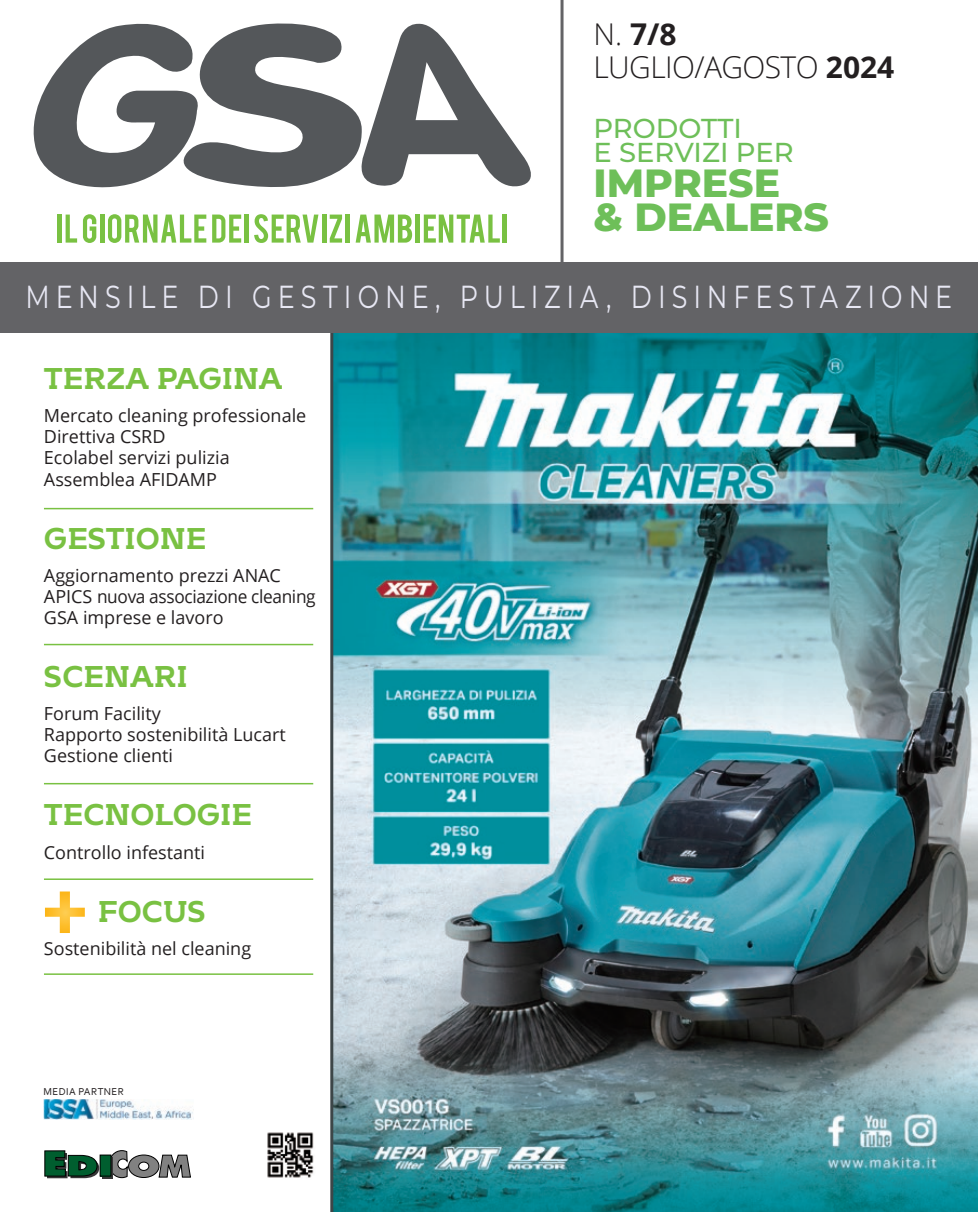
<style>
.page{position:relative;width:978px;height:1212px;background:#fff}
.page>*{position:absolute;margin:0;border:0;box-sizing:border-box;transform-origin:0 0}
.prodotti_e_servizi_cover{font:800 39.3px "Montserrat";color:#6ebf59}
.name_magazine{font:31.8px "Montserrat";letter-spacing:.235em;color:#e7e7f3;scale:.8 1}
.titolo_categorie_inserto{font:700 30px "Kontrapunkt Bob";color:#79c142}
.data_cover{font:300 30px "Open Sans";letter-spacing:-.02em;color:#231f20}
.data_cover-2{font:700 30px "Open Sans";color:#231f20}
.prodotti_e_servizi_cover-2{font:500 27.45px "Montserrat";color:#6ebf59}
.sommario_cover{font:18px "Open Sans";color:#231f20}
.sommario_cover-2{font:18px "Open Sans";letter-spacing:-.02em;color:#231f20}
.t1{font:10.5px "Corbel";letter-spacing:.04em;color:#231f20}
.s1{font-weight:300}
.s2{font-weight:700}
</style>
<div class="page">
<hr style="left:561px;top:0;width:3px;height:270px;background:#636366">
<img style="left:333px;top:333px;width:645px;height:879px">
<svg style="left:43px;top:333px;width:290px;height:879px"></svg>
<div style="left:0;top:263px;width:978px;height:70px;background:#636366"></div>
<hr style="left:44px;top:508px;width:269px;height:1px;background:#79c142">
<hr style="left:44px;top:644px;width:269px;height:1px;background:#79c142">
<hr style="left:44px;top:783px;width:269px;height:1px;background:#79c142">
<hr style="left:44px;top:878px;width:269px;height:2px;background:#79c142">
<hr style="left:44px;top:973px;width:269px;height:2px;background:#79c142">
<svg style="left:45px;top:891px;width:40px;height:42px"></svg>
<svg style="left:33px;top:23px;width:498px;height:165px"></svg>
<hr style="left:58px;top:215px;width:4px;height:28px;background:#79c142">
<svg style="left:66px;top:215px;width:11px;height:28px"></svg>
<svg style="left:83px;top:214px;width:13px;height:29px"></svg>
<hr style="left:100px;top:215px;width:4px;height:28px;background:#79c142">
<svg style="left:108px;top:214px;width:98px;height:29px"></svg>
<svg style="left:212px;top:215px;width:29px;height:28px"></svg>
<hr style="left:244px;top:215px;width:4px;height:28px;background:#79c142">
<svg style="left:254px;top:214px;width:64px;height:29px"></svg>
<hr style="left:322px;top:215px;width:4px;height:28px;background:#79c142">
<svg style="left:330px;top:215px;width:12px;height:28px"></svg>
<hr style="left:346px;top:215px;width:4px;height:28px;background:#79c142">
<svg style="left:356px;top:215px;width:56px;height:28px"></svg>
<hr style="left:416px;top:215px;width:4px;height:28px;background:#79c142">
<svg style="left:424px;top:215px;width:76px;height:28px"></svg>
<hr style="left:503px;top:215px;width:4px;height:28px;background:#79c142">
<svg style="left:109px;top:1150px;width:82px;height:28px"></svg>
<svg style="left:102px;top:1157px;width:11px;height:21px"></svg>
<svg style="left:44px;top:1150px;width:55px;height:28px;background:#386a51"></svg>
<div style="left:100px;top:1155px;width:11px;height:21px;background:#005e2f"></div>
<div style="left:100px;top:1155px;width:11px;height:21px;border:1px solid #000"></div>
<img style="left:264px;top:1129px;width:51px;height:51px">
<img style="left:44px;top:1099px;width:150px;height:20px">
<p class="data_cover-2" style="left:593px;top:12px;width:85px"><span class="s1">N.</span> 7/8</p>
<p class="data_cover" style="left:593px;top:46px;width:302px">LUGLIO/AGOSTO <span class="s2">2024</span></p>
<p class="prodotti_e_servizi_cover-2" style="left:593px;top:109px;width:150px">PRODOTTI</p>
<p class="prodotti_e_servizi_cover-2" style="left:593px;top:133px;width:202px">E SERVIZI PER</p>
<p class="prodotti_e_servizi_cover" style="left:593px;top:154px;width:188px">IMPRESE</p>
<p class="prodotti_e_servizi_cover" style="left:593px;top:188px;width:237px">&amp; DEALERS</p>
<p class="name_magazine" style="left:26px;top:275px;width:1160px">MENSILE DI GESTIONE, PULIZIA, DISINFESTAZIONE</p>
<p class="titolo_categorie_inserto" style="left:44px;top:361px;width:240px">TERZA PAGINA</p>
<p class="sommario_cover" style="left:44px;top:403px;width:264px">Mercato cleaning professionale</p>
<p class="sommario_cover" style="left:44px;top:424px;width:123px">Direttiva CSRD</p>
<p class="sommario_cover" style="left:44px;top:445px;width:187px">Ecolabel servizi pulizia</p>
<p class="sommario_cover" style="left:44px;top:467px;width:175px">Assemblea AFIDAMP</p>
<p class="titolo_categorie_inserto" style="left:44px;top:521px;width:164px">GESTIONE</p>
<p class="sommario_cover" style="left:44px;top:563px;width:239px">Aggiornamento prezzi ANAC</p>
<p class="sommario_cover-2" style="left:44px;top:584px;width:273px">APICS nuova associazione cleaning</p>
<p class="sommario_cover" style="left:44px;top:605px;width:181px">GSA imprese e lavoro</p>
<p class="titolo_categorie_inserto" style="left:44px;top:659px;width:145px">SCENARI</p>
<p class="sommario_cover" style="left:44px;top:701px;width:118px">Forum Facility</p>
<p class="sommario_cover" style="left:44px;top:722px;width:243px">Rapporto sostenibilità Lucart</p>
<p class="sommario_cover" style="left:44px;top:743px;width:131px">Gestione clienti</p>
<p class="titolo_categorie_inserto" style="left:44px;top:798px;width:210px">TECNOLOGIE</p>
<p class="sommario_cover" style="left:44px;top:840px;width:163px">Controllo infestanti</p>
<p class="titolo_categorie_inserto" style="left:98px;top:894px;width:109px">FOCUS</p>
<p class="sommario_cover" style="left:44px;top:936px;width:209px">Sostenibilità nel cleaning</p>
<p class="t1" style="left:44px;top:1085px;width:82px">MEDIA PARTNER</p>
</div>
